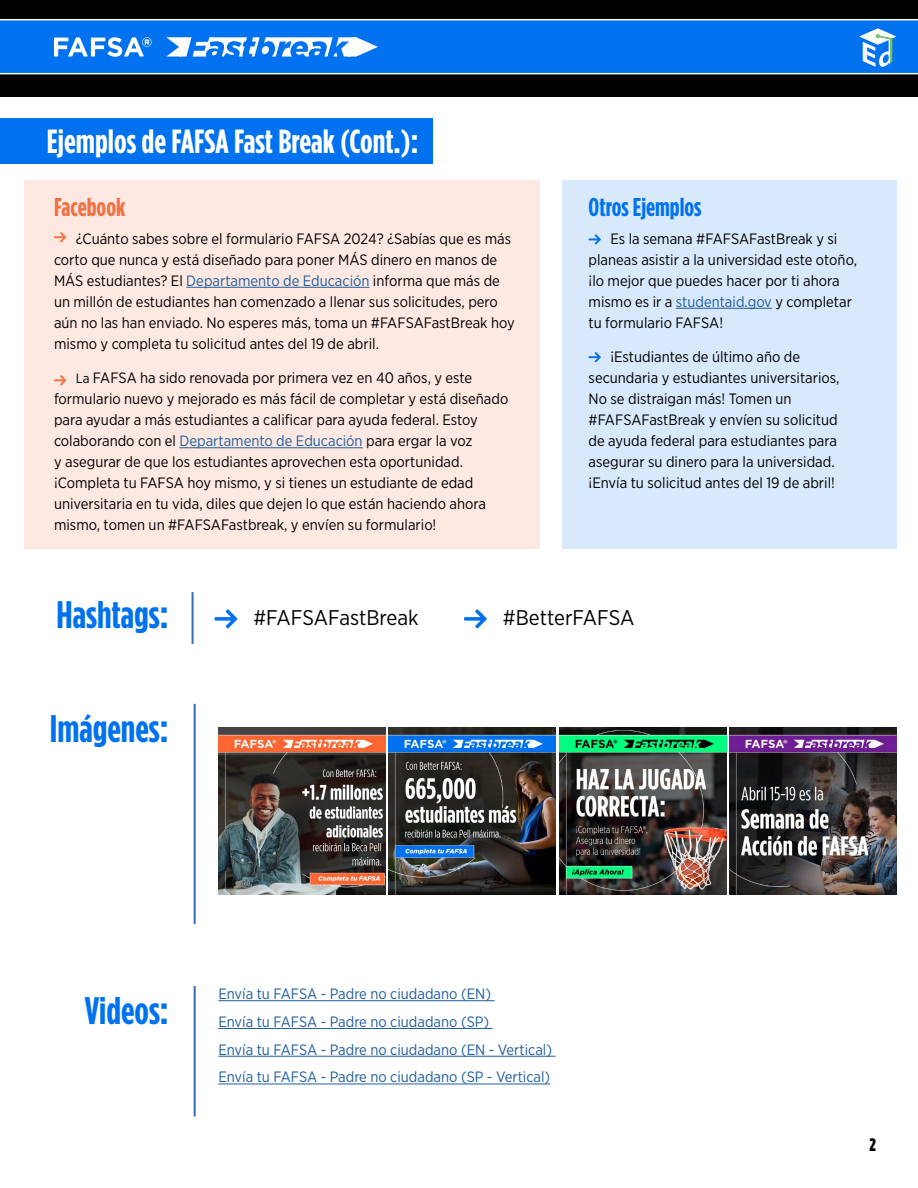
<style>
.page{position:relative;width:918px;height:1188px;background:#fff}
.page>*{position:absolute;margin:0;border:0;box-sizing:border-box;transform-origin:0 0}
.t1{font:700 38.25px "Gotham Cond";color:#0072f0}
.t2{font:700 33.45px "Gotham Cond";color:#fff}
.t3{font:700 25.8px "Gotham Cond";color:#0072f0}
.t4{font:700 25.8px "Gotham Cond";color:#f37041}
.t5{font:21.3px "Gotham Narrow";color:#000}
.t6{font:900 18px "Gotham Cond";color:#000}
.t7{font:15px/21px "Gotham Narrow";color:#000}
.t8{font:15px "Gotham Narrow";color:#215e9e}
.s1{color:#215e9e}
.s2{font-size:13.5px}
</style>
<div class="page">
<div style="left:0;top:0;width:918px;height:96px;background:#000"></div>
<svg style="left:0;top:19px;width:918px;height:55px;background:#0d79f0"></svg>
<div style="left:25px;top:181px;width:515px;height:368px;background:#fde9e2"></div>
<div style="left:562px;top:181px;width:334px;height:368px;background:#d9e9fc"></div>
<hr style="left:186px;top:287px;width:184px;height:1px;background:#215e9e">
<hr style="left:179px;top:447px;width:184px;height:1px;background:#215e9e">
<hr style="left:676px;top:308px;width:96px;height:1px;background:#215e9e">
<svg style="left:54px;top:37px;width:98px;height:20px;background:#6daef6"></svg>
<svg style="left:166px;top:37px;width:212px;height:20px;background:#7cb6f7"></svg>
<hr style="left:218px;top:1000px;width:277px;height:1px;background:#215e9e">
<hr style="left:218px;top:1028px;width:275px;height:1px;background:#215e9e">
<hr style="left:218px;top:1056px;width:338px;height:1px;background:#215e9e">
<hr style="left:218px;top:1084px;width:332px;height:1px;background:#215e9e">
<svg style="left:215px;top:609px;width:22px;height:19px"></svg>
<svg style="left:464px;top:609px;width:23px;height:19px"></svg>
<img style="left:218px;top:728px;width:167px;height:166px">
<img style="left:389px;top:728px;width:167px;height:166px">
<img style="left:559px;top:728px;width:167px;height:166px">
<hr style="left:194px;top:704px;width:2px;height:220px;background:#3773b9">
<hr style="left:194px;top:986px;width:2px;height:130px;background:#3773b9">
<hr style="left:192px;top:592px;width:2px;height:52px;background:#3773b9">
<div style="left:0;top:119px;width:432px;height:45px;background:#0072f0"></div>
<svg style="left:859px;top:28px;width:37px;height:39px"></svg>
<img style="left:730px;top:728px;width:166px;height:166px">
<svg style="left:54px;top:232px;width:12px;height:10px"></svg>
<svg style="left:54px;top:375px;width:12px;height:10px"></svg>
<svg style="left:589px;top:234px;width:12px;height:11px"></svg>
<svg style="left:589px;top:352px;width:12px;height:10px"></svg>
<p class="t2" style="left:47px;top:122px;width:373px">Ejemplos de FAFSA Fast Break (Cont.):</p>
<p class="t4" style="left:54px;top:192px;width:73px">Facebook</p>
<p class="t3" style="left:589px;top:192px;width:115px">Otros Ejemplos</p>
<p class="t7" style="left:54px;top:228px;width:462px;text-indent:22px">¿Cuánto sabes sobre el formulario FAFSA 2024? ¿Sabías que es más corto que nunca y está diseñado para poner MÁS dinero en manos de MÁS estudiantes? El <span class="s1">Departamento de Educación</span> informa que más de un millón de estudiantes han comenzado a llenar sus solicitudes, pero aún no las han enviado. No esperes más, toma un #FAFSAFastBreak hoy mismo y completa tu solicitud antes del 19 de abril.</p>
<p class="t7" style="left:54px;top:367px;width:456px;text-indent:22px"><span class="s2">La</span> FAFSA ha sido renovada por primera vez en 40 años, y este formulario nuevo y mejorado es más fácil de completar y está diseñado para ayudar a más estudiantes a calificar para ayuda federal. Estoy colaborando con el <span class="s1">Departamento de Educación</span> para ergar la voz<br>y asegurar de que los estudiantes aprovechen esta oportunidad. ¡Completa tu FAFSA hoy mismo, y si tienes un estudiante de edad universitaria en tu vida, diles que dejen lo que están haciendo ahora mismo, tomen un #FAFSAFastbreak, y envíen su formulario!</p>
<p class="t7" style="left:589px;top:228px;width:270px;text-indent:22px">Es la semana #FAFSAFastBreak y si planeas asistir a la universidad este otoño, ¡lo mejor que puedes hacer por ti ahora mismo es ir a <span class="s1">studentaid.gov</span> y completar tu formulario FAFSA!</p>
<p class="t7" style="left:589px;top:346px;width:253px;text-indent:22px">¡Estudiantes de último año de secundaria y estudiantes universitarios, No se distraigan más! Tomen un #FAFSAFastBreak y envíen su solicitud de ayuda federal para estudiantes para asegurar su dinero para la universidad. ¡Envía tu solicitud antes del 19 de abril!</p>
<p class="t1" style="left:57px;top:592px;width:113px">Hashtags:</p>
<p class="t1" style="left:50px;top:706px;width:120px">Imágenes:</p>
<p class="t5" style="left:253px;top:605px;width:167px">#FAFSAFastBreak</p>
<p class="t5" style="left:503px;top:605px;width:133px">#BetterFAFSA</p>
<p class="t1" style="left:85px;top:988px;width:85px">Videos:</p>
<p class="t8" style="left:218px;top:985px;width:274px">Envía tu FAFSA - Padre no ciudadano (EN)</p>
<p class="t8" style="left:218px;top:1012px;width:272px">Envía tu FAFSA - Padre no ciudadano (SP)</p>
<p class="t8" style="left:218px;top:1040px;width:335px">Envía tu FAFSA - Padre no ciudadano (EN - Vertical)</p>
<p class="t8" style="left:218px;top:1068px;width:333px">Envía tu FAFSA - Padre no ciudadano (SP - Vertical)</p>
<p class="t6" style="left:869px;top:1134px;width:8px">2</p>
</div>
